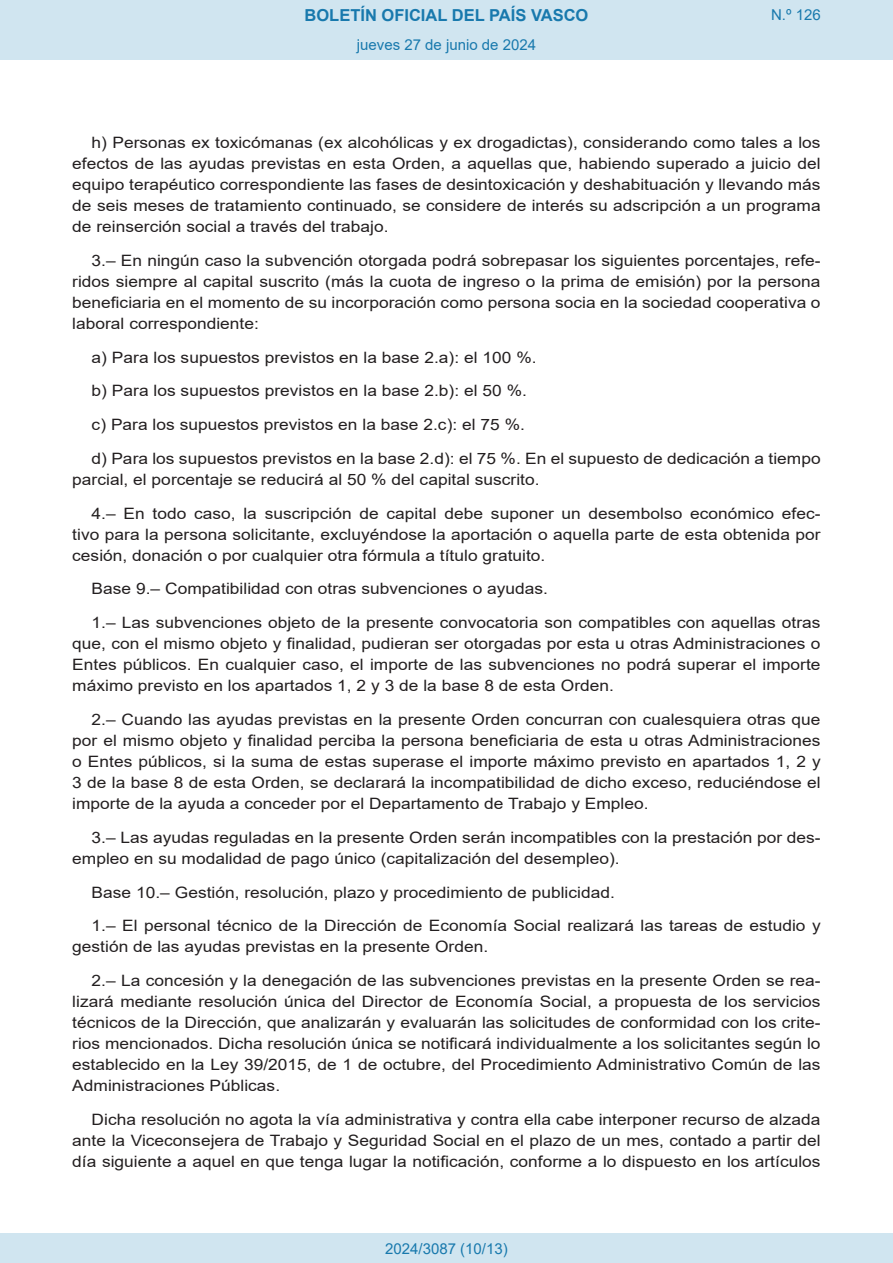
<style>
.page{position:relative;width:893px;height:1263px;background:#fff}
.page>*{position:absolute;margin:0;border:0;box-sizing:border-box;transform-origin:0 0}
.t1{font:700 16.5px "Arial";color:#1879ad}
.BOPVDetalle{font:15.6px/21px "Arial";color:#231f20;text-align:justify;scale:1.11 1}
.Paginacion_Centro{font:15px "Arial";color:#1879ad}
</style>
<div class="page">
<div style="left:0;top:0;width:893px;height:60px;background:#d0e5f0"></div>
<div style="left:0;top:1233px;width:893px;height:30px;background:#d0e5f0"></div>
<p class="t1" style="left:305px;top:3px;width:285px">BOLETÍN OFICIAL DEL PAÍS VASCO</p>
<p class="Paginacion_Centro" style="left:357px;top:35px;width:181px">jueves 27 de junio de 2024</p>
<p class="Paginacion_Centro" style="left:771px;top:5px;width:51px">N.º 126</p>
<p class="BOPVDetalle" style="left:72px;top:132px;width:676px;text-indent:19px">h) Personas ex toxicómanas (ex alcohólicas y ex drogadictas), considerando como tales a los efectos de las ayudas previstas en esta Orden, a aquellas que, habiendo superado a juicio del equipo terapéutico correspondiente las fases de desintoxicación y deshabituación y llevando más de seis meses de tratamiento continuado, se considere de interés su adscripción a un programa de reinserción social a través del trabajo.</p>
<p class="BOPVDetalle" style="left:72px;top:250px;width:676px;text-indent:19px">3.– En ningún caso la subvención otorgada podrá sobrepasar los siguientes porcentajes, refe&shy;ridos siempre al capital suscrito (más la cuota de ingreso o la prima de emisión) por la persona beneficiaria en el momento de su incorporación como persona socia en la sociedad cooperativa o laboral correspondiente:</p>
<p class="BOPVDetalle" style="left:92px;top:347px;width:402px">a) Para los supuestos previstos en la base 2.a): el 100 %.</p>
<p class="BOPVDetalle" style="left:92px;top:380px;width:394px">b) Para los supuestos previstos en la base 2.b): el 50 %.</p>
<p class="BOPVDetalle" style="left:92px;top:414px;width:392px">c) Para los supuestos previstos en la base 2.c): el 75 %.</p>
<p class="BOPVDetalle" style="left:72px;top:448px;width:676px;text-indent:19px">d) Para los supuestos previstos en la base 2.d): el 75 %. En el supuesto de dedicación a tiempo parcial, el porcentaje se reducirá al 50 % del capital suscrito.</p>
<p class="BOPVDetalle" style="left:72px;top:503px;width:676px;text-indent:19px">4.– En todo caso, la suscripción de capital debe suponer un desembolso económico efec&shy;tivo para la persona solicitante, excluyéndose la aportación o aquella parte de esta obtenida por cesión, donación o por cualquier otra fórmula a título gratuito.</p>
<p class="BOPVDetalle" style="left:92px;top:578px;width:413px">Base 9.– Compatibilidad con otras subvenciones o ayudas.</p>
<p class="BOPVDetalle" style="left:72px;top:612px;width:676px;text-indent:19px">1.– Las subvenciones objeto de la presente convocatoria son compatibles con aquellas otras que, con el mismo objeto y finalidad, pudieran ser otorgadas por esta u otras Administraciones o Entes públicos. En cualquier caso, el importe de las subvenciones no podrá superar el importe máximo previsto en los apartados 1, 2 y 3 de la base 8 de esta Orden.</p>
<p class="BOPVDetalle" style="left:72px;top:709px;width:676px;text-indent:19px">2.– Cuando las ayudas previstas en la presente Orden concurran con cualesquiera otras que por el mismo objeto y finalidad perciba la persona beneficiaria de esta u otras Administraciones o Entes públicos, si la suma de estas superase el importe máximo previsto en apartados 1, 2 y 3 de la base 8 de esta Orden, se declarará la incompatibilidad de dicho exceso, reduciéndose el importe de la ayuda a conceder por el Departamento de Trabajo y Empleo.</p>
<p class="BOPVDetalle" style="left:72px;top:827px;width:676px;text-indent:19px">3.– Las ayudas reguladas en la presente Orden serán incompatibles con la prestación por des&shy;empleo en su modalidad de pago único (capitalización del desempleo).</p>
<p class="BOPVDetalle" style="left:92px;top:881px;width:473px">Base 10.– Gestión, resolución, plazo y procedimiento de publicidad.</p>
<p class="BOPVDetalle" style="left:72px;top:915px;width:676px;text-indent:19px">1.– El personal técnico de la Dirección de Economía Social realizará las tareas de estudio y gestión de las ayudas previstas en la presente Orden.</p>
<p class="BOPVDetalle" style="left:72px;top:970px;width:676px;text-indent:19px">2.– La concesión y la denegación de las subvenciones previstas en la presente Orden se rea&shy;lizará mediante resolución única del Director de Economía Social, a propuesta de los servicios técnicos de la Dirección, que analizarán y evaluarán las solicitudes de conformidad con los crite&shy;rios mencionados. Dicha resolución única se notificará individualmente a los solicitantes según lo establecido en la Ley 39/2015, de 1 de octubre, del Procedimiento Administrativo Común de las Administraciones Públicas.</p>
<p class="BOPVDetalle" style="left:72px;top:1109px;width:676px;text-indent:19px">Dicha resolución no agota la vía administrativa y contra ella cabe interponer recurso de alzada ante la Viceconsejera de Trabajo y Seguridad Social en el plazo de un mes, contado a partir del día siguiente a aquel en que tenga lugar la notificación, conforme a lo dispuesto en los artículos</p>
<p class="Paginacion_Centro" style="left:385px;top:1238px;width:124px">2024/3087 (10/13)</p>
</div>
